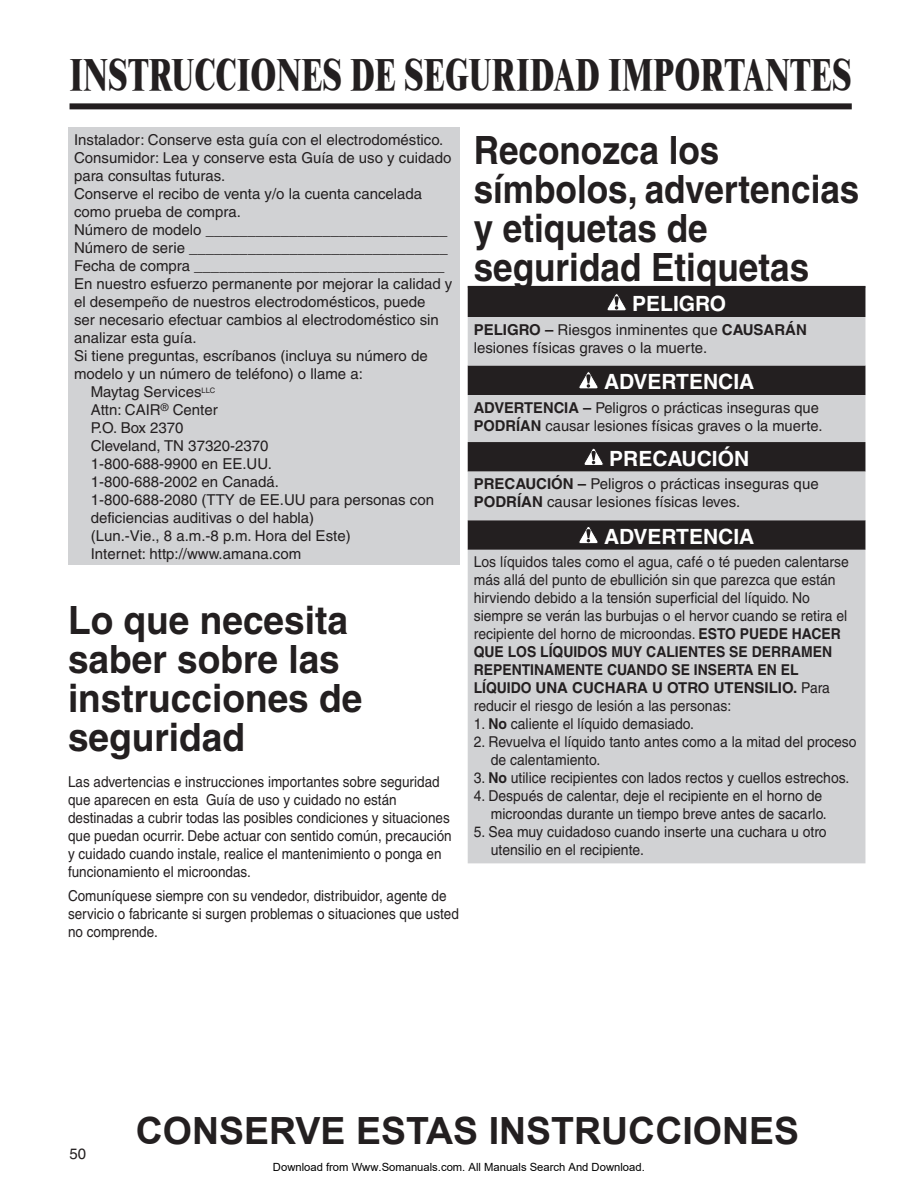
<style>
.page{position:relative;width:918px;height:1188px;background:#fff}
.page>*{position:absolute;margin:0;border:0;box-sizing:border-box;transform-origin:0 0}
.t1{font:800 45px "Times New Roman";color:#231f20;scale:.7 1}
.t2{font:700 39px/39px "Helvetica";color:#231f20;scale:.9 1}
.t3{font:700 39px/39px "Helvetica";color:#231f20;scale:.95 1}
.t4{font:700 37.5px "Arial";color:#231f20}
.t5{font:700 21px "Helvetica";color:#fff}
.t6{font:15px/18px "Helvetica";color:#231f20}
.t7{font:15px/18px "Helvetica";color:#231f20;scale:.93 1}
.t8{font:15px/18px "Helvetica";color:#231f20;scale:.9 1}
.t9{font:11.25px "Arial";color:#000}
.s1{font-weight:700}
</style>
<div class="page">
<div style="left:70px;top:103px;width:782px;height:6px;background:#231f20"></div>
<div style="left:468px;top:287px;width:397px;height:30px;background:#231f20"></div>
<svg style="left:468px;top:317px;width:397px;height:546px;background:#b5b5b7"></svg>
<hr style="left:468px;top:286px;width:397px;height:1px;background:#231f20">
<svg style="left:607px;top:293px;width:19px;height:18px"></svg>
<svg style="left:579px;top:371px;width:19px;height:18px"></svg>
<svg style="left:584px;top:448px;width:19px;height:18px"></svg>
<svg style="left:579px;top:526px;width:19px;height:18px"></svg>
<div style="left:68px;top:128px;width:391px;height:437px;background:#d1d2d4"></div>
<h1 class="t1" style="left:70px;top:48px;width:1119px">INSTRUCCIONES DE SEGURIDAD IMPORTANTES</h1>
<p class="t6" style="left:74px;top:131px;width:371px">Instalador: Conserve esta guía con el electrodoméstico.</p>
<p class="t6" style="left:74px;top:149px;width:379px">Consumidor: Lea y conserve esta Guía de uso y cuidado</p>
<p class="t6" style="left:74px;top:167px;width:153px">para consultas futuras.</p>
<p class="t6" style="left:74px;top:185px;width:350px">Conserve el recibo de venta y/o la cuenta cancelada</p>
<p class="t6" style="left:74px;top:203px;width:168px">como prueba de compra.</p>
<p class="t6" style="left:74px;top:221px;width:375px">Número de modelo _____________________________</p>
<p class="t6" style="left:74px;top:239px;width:375px">Número de serie _______________________________</p>
<p class="t6" style="left:74px;top:257px;width:372px">Fecha de compra ______________________________</p>
<p class="t6" style="left:74px;top:275px;width:380px">En nuestro esfuerzo permanente por mejorar la calidad y</p>
<p class="t6" style="left:74px;top:293px;width:353px">el desempeño de nuestros electrodomésticos, puede</p>
<p class="t6" style="left:74px;top:311px;width:366px">ser necesario efectuar cambios al electrodoméstico sin</p>
<p class="t6" style="left:74px;top:329px;width:124px">analizar esta guía.</p>
<p class="t6" style="left:74px;top:347px;width:355px">Si tiene preguntas, escríbanos (incluya su número de</p>
<p class="t6" style="left:74px;top:365px;width:290px">modelo y un número de teléfono) o llame a:</p>
<p class="t6" style="left:91px;top:383px;width:126px">Maytag Services<sup>LLC</sup></p>
<p class="t6" style="left:91px;top:401px;width:129px">Attn: CAIR<sup>®</sup> Center</p>
<p class="t6" style="left:91px;top:419px;width:94px">P.O. Box 2370</p>
<p class="t6" style="left:91px;top:437px;width:179px">Cleveland, TN 37320-2370</p>
<p class="t6" style="left:91px;top:455px;width:183px">1-800-688-9900 en EE.UU.</p>
<p class="t6" style="left:91px;top:473px;width:190px">1-800-688-2002 en Canadá.</p>
<p class="t6" style="left:91px;top:491px;width:345px">1-800-688-2080 (TTY de EE.UU para personas con</p>
<p class="t6" style="left:91px;top:509px;width:225px">deficiencias auditivas o del habla)</p>
<p class="t6" style="left:91px;top:527px;width:261px">(Lun.-Vie., 8 a.m.-8 p.m. Hora del Este)</p>
<p class="t6" style="left:91px;top:545px;width:212px">Internet: http://www.amana.com</p>
<h2 class="t3" style="left:68px;top:600px;width:311px">Lo que necesita saber sobre las instrucciones de seguridad</h2>
<p class="t8" style="left:68px;top:773px;width:428px">Las advertencias e instrucciones importantes sobre seguridad que aparecen en esta Guía de uso y cuidado no están destinadas a cubrir todas las posibles condiciones y situaciones que puedan ocurrir. Debe actuar con sentido común, precaución y cuidado cuando instale, realice el mantenimiento o ponga en funcionamiento el microondas.</p>
<p class="t8" style="left:68px;top:887px;width:436px">Comuníquese siempre con su vendedor, distribuidor, agente de servicio o fabricante si surgen problemas o situaciones que usted no comprende.</p>
<h2 class="t2" style="left:474px;top:130px;width:430px">Reconozca los símbolos, advertencias y etiquetas de seguridad Etiquetas</h2>
<h3 class="t5" style="left:632px;top:291px;width:96px">PELIGRO</h3>
<p class="t6" style="left:474px;top:320px;width:335px"><span class="s1">PELIGRO –</span> Riesgos inminentes que <span class="s1">CAUSARÁN </span>lesiones físicas graves o la muerte.</p>
<h3 class="t5" style="left:604px;top:369px;width:152px">ADVERTENCIA</h3>
<p class="t6" style="left:474px;top:398px;width:350px"><span class="s1">ADVERTENCIA –</span> Peligros o prácticas inseguras que<br><span class="s1">PODRÍAN</span> causar lesiones físicas graves o la muerte.</p>
<h3 class="t5" style="left:609px;top:445px;width:142px">PRECAUCIÓN</h3>
<p class="t6" style="left:474px;top:475px;width:346px"><span class="s1">PRECAUCIÓN –</span> Peligros o prácticas inseguras que<br><span class="s1">PODRÍAN</span> causar lesiones físicas leves.</p>
<h3 class="t5" style="left:604px;top:524px;width:152px">ADVERTENCIA</h3>
<p class="t7" style="left:474px;top:553px;width:405px">Los líquidos tales como el agua, café o té pueden calentarse más allá del punto de ebullición sin que parezca que están hirviendo debido a la tensión superficial del líquido. No siempre se verán las burbujas o el hervor cuando se retira el recipiente del horno de microondas. <span class="s1">ESTO PUEDE HACER QUE LOS LÍQUIDOS MUY CALIENTES SE DERRAMEN REPENTINAMENTE CUANDO SE INSERTA EN EL LÍQUIDO UNA CUCHARA U OTRO UTENSILIO.</span> Para reducir el riesgo de lesión a las personas:</p>
<p class="t7" style="left:474px;top:715px;width:238px">1. <span class="s1">No</span> caliente el líquido demasiado.</p>
<p class="t7" style="left:491px;top:733px;width:395px;text-indent:-17px">2. Revuelva el líquido tanto antes como a la mitad del proceso de calentamiento.</p>
<p class="t7" style="left:474px;top:769px;width:406px">3. <span class="s1">No</span> utilice recipientes con lados rectos y cuellos estrechos.</p>
<p class="t7" style="left:491px;top:787px;width:363px;text-indent:-17px">4. Después de calentar, deje el recipiente en el horno de microondas durante un tiempo breve antes de sacarlo.</p>
<p class="t7" style="left:491px;top:823px;width:363px;text-indent:-17px">5. Sea muy cuidadoso cuando inserte una cuchara u otro utensilio en el recipiente.</p>
<p class="t6" style="left:70px;top:1144px;width:18px">50</p>
<h3 class="t4" style="left:136px;top:1106px;width:665px">CONSERVE ESTAS INSTRUCCIONES</h3>
<p class="t9" style="left:273px;top:1160px;width:373px">Download from Www.Somanuals.com. All Manuals Search And Download.</p>
</div>
